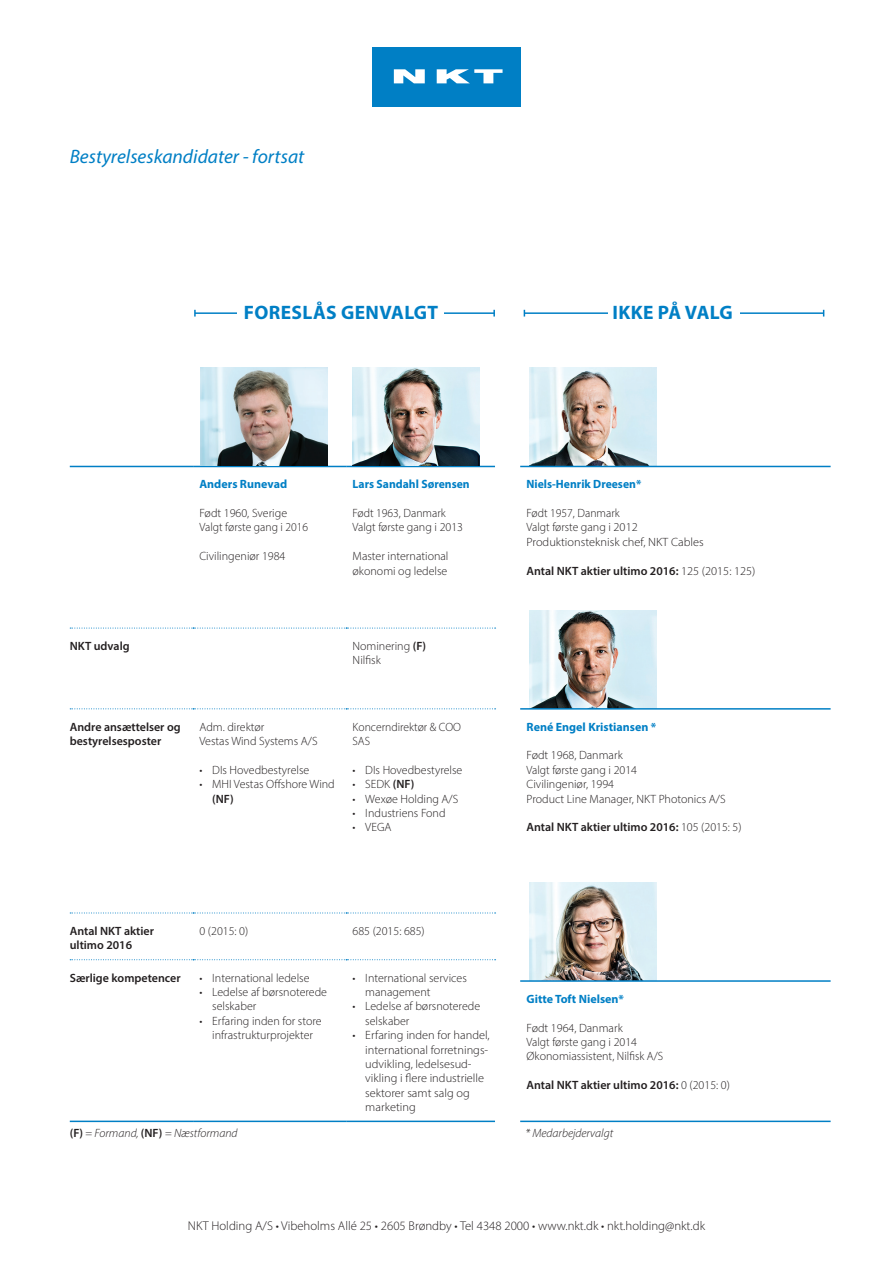
<style>
.page{position:relative;width:893px;height:1263px;background:#fff}
.page>*{position:absolute;margin:0;border:0;box-sizing:border-box;transform-origin:0 0}
.Side_overskrift_45_p{font:italic 19.5px "Myriad Pro";color:#007fc5}
.Overskrift_2{font:700 19.5px "Myriad Pro";letter-spacing:.02em;color:#007fc5}
.Brødtekst{font:300 12.75px "Myriad Pro";color:#231f20}
.Brødtekst-2{font:300 12px/14.4px "Myriad Pro";color:#231f20}
.Brødtekst-3{font:600 12px/14.4px "Myriad Pro";color:#231f20}
.Overskrift_1{font:700 12px "Myriad Pro";color:#007fc5}
.Overskrift_1-2{font:300 12px "Myriad Pro";color:#231f20}
.Brødtekst-4{font:italic 300 12px "Myriad Pro";color:#231f20}
.s1{font-weight:600}
.s2{font-weight:300}
.s3{font-weight:600;font-style:normal}
</style>
<div class="page">
<hr style="left:70px;top:1120px;width:123px;height:2px;background:#007fc5">
<hr style="left:193px;top:1120px;width:153px;height:2px;background:#007fc5">
<hr style="left:346px;top:1120px;width:149px;height:2px;background:#007fc5">
<svg style="left:70px;top:959px;width:426px;height:1px"></svg>
<hr style="left:70px;top:466px;width:123px;height:1px;background:#007fc5">
<hr style="left:346px;top:466px;width:149px;height:1px;background:#007fc5">
<hr style="left:193px;top:466px;width:153px;height:1px;background:#007fc5">
<svg style="left:70px;top:912px;width:426px;height:1px"></svg>
<svg style="left:70px;top:628px;width:426px;height:1px"></svg>
<svg style="left:70px;top:708px;width:426px;height:1px"></svg>
<img style="left:529px;top:610px;width:128px;height:98px">
<img style="left:352px;top:368px;width:128px;height:98px">
<img style="left:529px;top:368px;width:128px;height:98px">
<img style="left:529px;top:883px;width:128px;height:97px">
<img style="left:200px;top:368px;width:128px;height:98px">
<hr style="left:524px;top:312px;width:300px;height:2px;background:#007fc5">
<hr style="left:195px;top:312px;width:299px;height:2px;background:#007fc5">
<svg style="left:194px;top:310px;width:2px;height:7px"></svg>
<svg style="left:493px;top:310px;width:2px;height:7px"></svg>
<div style="left:608px;top:298px;width:132px;height:35px;background:#fff"></div>
<hr style="left:520px;top:466px;width:311px;height:1px;background:#007fc5">
<hr style="left:520px;top:1120px;width:311px;height:2px;background:#007fc5">
<hr style="left:520px;top:708px;width:311px;height:2px;background:#007fc5">
<hr style="left:520px;top:980px;width:311px;height:2px;background:#007fc5">
<div style="left:237px;top:302px;width:207px;height:32px;background:#fff"></div>
<div style="left:372px;top:47px;width:149px;height:59px;background:#007fc5"></div>
<svg style="left:394px;top:69px;width:31px;height:14px"></svg>
<svg style="left:437px;top:69px;width:66px;height:14px"></svg>
<p class="Side_overskrift_45_p" style="left:70px;top:145px;width:236px">Bestyrelseskandidater - fortsat</p>
<p class="Overskrift_2" style="left:244px;top:299px;width:196px">FORESLÅS GENVALGT</p>
<p class="Overskrift_2" style="left:613px;top:300px;width:122px">IKKE PÅ VALG</p>
<p class="Overskrift_1" style="left:199px;top:476px;width:89px">Anders Runevad</p>
<p class="Brødtekst-2" style="left:199px;top:506px;width:89px">Født 1960, Sverige</p>
<p class="Brødtekst-2" style="left:199px;top:520px;width:110px">Valgt første gang i 2016</p>
<p class="Brødtekst-2" style="left:199px;top:549px;width:88px">Civilingeniør 1984</p>
<p class="Overskrift_1" style="left:353px;top:476px;width:119px">Lars Sandahl Sørensen</p>
<p class="Overskrift_1-2" style="left:353px;top:506px;width:95px">Født 1963, Danmark</p>
<p class="Brødtekst-2" style="left:353px;top:520px;width:112px">Valgt første gang i 2013</p>
<p class="Brødtekst-2" style="left:353px;top:549px;width:97px">Master international økonomi og ledelse</p>
<p class="Brødtekst-3" style="left:70px;top:638px;width:61px">NKT udvalg</p>
<p class="Brødtekst-2" style="left:353px;top:638px;width:75px">Nominering <span class="s1">(F)</span></p>
<p class="Brødtekst-2" style="left:353px;top:653px;width:30px">Nilfisk</p>
<p class="Brødtekst-3" style="left:70px;top:719px;width:112px">Andre ansættelser og bestyrelsesposter</p>
<p class="Brødtekst-2" style="left:199px;top:719px;width:66px">Adm. direktør</p>
<p class="Brødtekst-2" style="left:199px;top:734px;width:120px">Vestas Wind Systems A/S</p>
<p class="Brødtekst-2" style="left:199px;top:762px;width:111px">• DIs Hovedbestyrelse</p>
<p class="Brødtekst-2" style="left:212px;top:777px;width:124px;text-indent:-13px">• MHI Vestas Offshore Wind <span class="s1">(NF)</span></p>
<p class="Brødtekst-2" style="left:353px;top:719px;width:110px">Koncerndirektør &amp; COO</p>
<p class="Brødtekst-2" style="left:353px;top:734px;width:19px">SAS</p>
<p class="Brødtekst-2" style="left:353px;top:762px;width:111px">• DIs Hovedbestyrelse</p>
<p class="Brødtekst-2" style="left:353px;top:777px;width:63px">• SEDK <span class="s1">(NF)</span></p>
<p class="Brødtekst-2" style="left:353px;top:791px;width:107px">• Wexøe Holding A/S</p>
<p class="Brødtekst-2" style="left:353px;top:806px;width:94px">• Industriens Fond</p>
<p class="Brødtekst-2" style="left:353px;top:820px;width:40px">• VEGA</p>
<p class="Overskrift_1" style="left:527px;top:476px;width:116px">Niels-Henrik Dreesen*</p>
<p class="Overskrift_1-2" style="left:527px;top:506px;width:95px">Født 1957, Danmark</p>
<p class="Brødtekst-2" style="left:527px;top:520px;width:113px">Valgt første gang i 2012</p>
<p class="Brødtekst-2" style="left:527px;top:534px;width:179px">Produktionsteknisk chef, NKT Cables</p>
<p class="Brødtekst-3" style="left:527px;top:563px;width:230px">Antal NKT aktier ultimo 2016: <span class="s2">125 (2015: 125)</span></p>
<p class="Overskrift_1" style="left:527px;top:719px;width:131px">René Engel Kristiansen *</p>
<p class="Overskrift_1-2" style="left:527px;top:748px;width:98px">Født 1968, Danmark</p>
<p class="Brødtekst-2" style="left:527px;top:762px;width:112px">Valgt første gang i 2014</p>
<p class="Brødtekst-2" style="left:527px;top:777px;width:89px">Civilingeniør, 1994</p>
<p class="Brødtekst-2" style="left:527px;top:791px;width:201px">Product Line Manager, NKT Photonics A/S</p>
<p class="Brødtekst-3" style="left:527px;top:820px;width:217px">Antal NKT aktier ultimo 2016: <span class="s2">105 (2015: 5)</span></p>
<p class="Brødtekst-3" style="left:70px;top:923px;width:86px">Antal NKT aktier</p>
<p class="Brødtekst-3" style="left:70px;top:937px;width:64px">ultimo 2016</p>
<p class="Brødtekst-2" style="left:199px;top:923px;width:50px">0 (2015: 0)</p>
<p class="Brødtekst-2" style="left:353px;top:923px;width:74px">685 (2015: 685)</p>
<p class="Brødtekst-3" style="left:70px;top:970px;width:112px">Særlige kompetencer</p>
<p class="Brødtekst-2" style="left:199px;top:970px;width:112px">• International ledelse</p>
<p class="Brødtekst-2" style="left:212px;top:984px;width:116px;text-indent:-13px">• Ledelse af børsnoterede selskaber</p>
<p class="Brødtekst-2" style="left:199px;top:1013px;width:124px;text-align:center">• Erfaring inden for store infrastrukturprojekter</p>
<p class="Brødtekst-4" style="left:70px;top:1125px;width:169px"><span class="s3">(F)</span> = Formand, <span class="s3">(NF)</span> = Næstformand</p>
<p class="Brødtekst-2" style="left:365px;top:970px;width:103px;text-indent:-13px">• International services management</p>
<p class="Brødtekst-2" style="left:365px;top:999px;width:116px;text-indent:-13px">• Ledelse af børsnoterede selskaber</p>
<p class="Brødtekst-2" style="left:365px;top:1028px;width:126px;text-indent:-13px">• Erfaring inden for handel, international forretnings&shy;udvikling, ledelsesud&shy;vikling i flere industrielle sektorer samt salg og marketing</p>
<p class="Overskrift_1" style="left:527px;top:991px;width:99px">Gitte Toft Nielsen*</p>
<p class="Brødtekst-2" style="left:527px;top:1020px;width:98px">Født 1964, Danmark</p>
<p class="Brødtekst-2" style="left:527px;top:1035px;width:112px">Valgt første gang i 2014</p>
<p class="Brødtekst-2" style="left:527px;top:1049px;width:138px">Økonomiassistent, Nilfisk A/S</p>
<p class="Brødtekst-3" style="left:527px;top:1078px;width:205px">Antal NKT aktier ultimo 2016: <span class="s2">0 (2015: 0)</span></p>
<p class="Brødtekst-4" style="left:525px;top:1126px;width:89px">* Medarbejdervalgt</p>
<p class="Brødtekst" style="left:188px;top:1218px;width:519px">NKT Holding A/S • Vibeholms Allé 25 • 2605 Brøndby • Tel 4348 2000 • www.nkt.dk • nkt.holding@nkt.dk</p>
</div>
